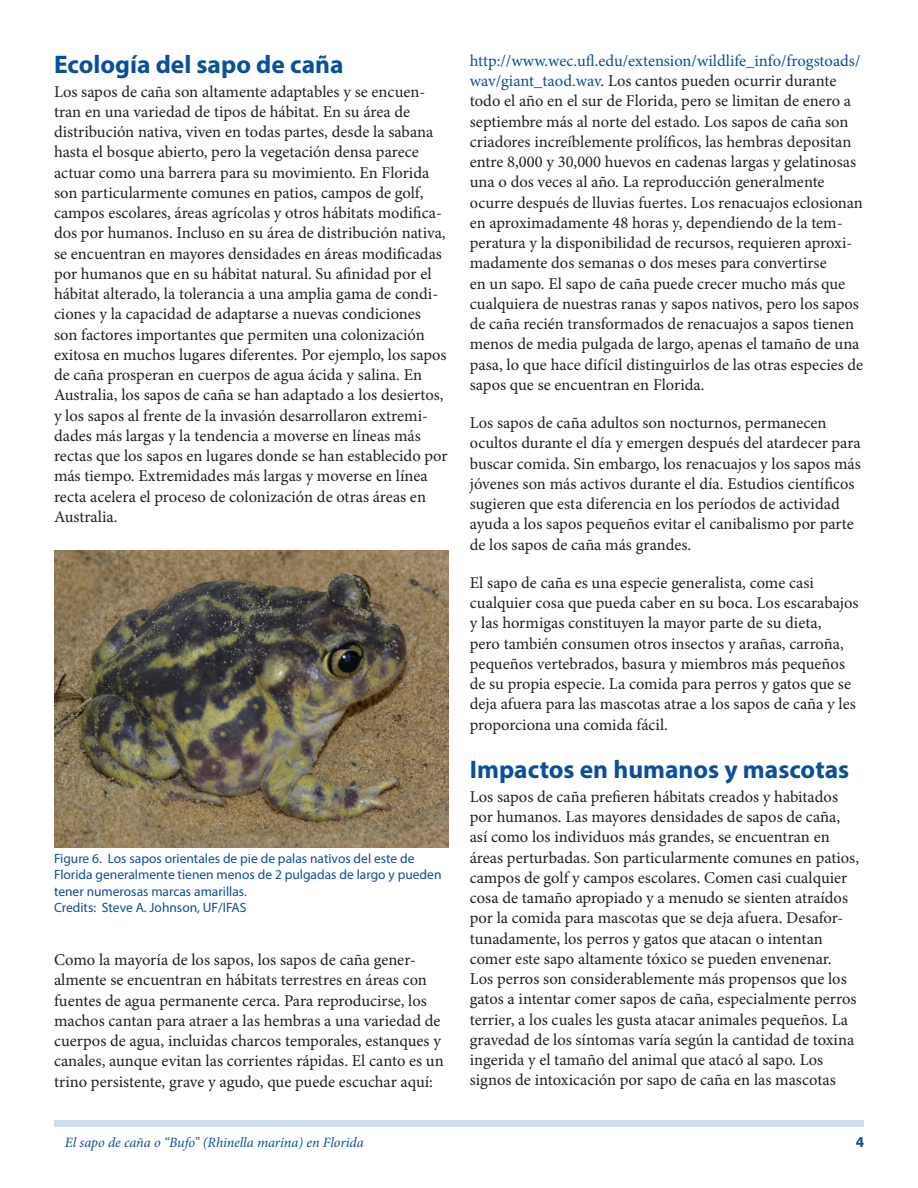
<style>
.page{position:relative;width:918px;height:1188px;background:#fff}
.page>*{position:absolute;margin:0;border:0;box-sizing:border-box;transform-origin:0 0}
.SectionHeading0{font:700 25.5px "Myriad Pro";color:#09509a}
.Paragraph{font:16.5px/20.2px "Minion Pro";color:#231f20}
.t1{font:700 15px "Myriad Pro";color:#09509a}
.RunningTitleItalics{font:italic 14.25px "Minion Pro";letter-spacing:-.005em;color:#09509a}
.FigureCaption{font:13.5px/16.5px "Myriad Pro";color:#09509a}
.s1{color:#09509a}
</style>
<div class="page">
<div style="left:54px;top:1120px;width:810px;height:7px;background:#d0dfeb"></div>
<img style="left:54px;top:551px;width:394px;height:296px">
<p class="SectionHeading0" style="left:54px;top:48px;width:291px">Ecología del sapo de caña</p>
<p class="Paragraph" style="left:54px;top:81px;width:395px">Los sapos de caña son altamente adaptables y se encuen&shy;tran en una variedad de tipos de hábitat. En su área de distribución nativa, viven en todas partes, desde la sabana hasta el bosque abierto, pero la vegetación densa parece actuar como una barrera para su movimiento. En Florida son particularmente comunes en patios, campos de golf, campos escolares, áreas agrícolas y otros hábitats modifica&shy;dos por humanos. Incluso en su área de distribución nativa, se encuentran en mayores densidades en áreas modificadas por humanos que en su hábitat natural. Su afinidad por el hábitat alterado, la tolerancia a una amplia gama de condi&shy;ciones y la capacidad de adaptarse a nuevas condiciones son factores importantes que permiten una colonización exitosa en muchos lugares diferentes. Por ejemplo, los sapos de caña prosperan en cuerpos de agua ácida y salina. En Australia, los sapos de caña se han adaptado a los desiertos, y los sapos al frente de la invasión desarrollaron extremi&shy;dades más largas y la tendencia a moverse en líneas más rectas que los sapos en lugares donde se han establecido por más tiempo. Extremidades más largas y moverse en línea recta acelera el proceso de colonización de otras áreas en Australia.</p>
<p class="FigureCaption" style="left:54px;top:850px;width:389px">Figure 6. Los sapos orientales de pie de palas nativos del este de<br>Florida generalmente tienen menos de 2 pulgadas de largo y pueden tener numerosas marcas amarillas.</p>
<p class="FigureCaption" style="left:54px;top:899px;width:194px">Credits: Steve A. Johnson, UF/IFAS</p>
<p class="Paragraph" style="left:54px;top:950px;width:391px">Como la mayoría de los sapos, los sapos de caña gener&shy;almente se encuentran en hábitats terrestres en áreas con fuentes de agua permanente cerca. Para reproducirse, los machos cantan para atraer a las hembras a una variedad de cuerpos de agua, incluidas charcos temporales, estanques y canales, aunque evitan las corrientes rápidas. El canto es un trino persistente, grave y agudo, que puede escuchar aquí:</p>
<p class="Paragraph" style="left:470px;top:51px;width:395px"><span class="s1">http://www.wec.ufl.edu/extension/wildlife_info/frogstoads/ wav/giant_taod.wav</span>. Los cantos pueden ocurrir durante todo el año en el sur de Florida, pero se limitan de enero a septiembre más al norte del estado. Los sapos de caña son criadores increíblemente prolíficos, las hembras depositan entre 8,000 y 30,000 huevos en cadenas largas y gelatinosas una o dos veces al año. La reproducción generalmente ocurre después de lluvias fuertes. Los renacuajos eclosionan en aproximadamente 48 horas y, dependiendo de la tem&shy;peratura y la disponibilidad de recursos, requieren aproxi&shy;madamente dos semanas o dos meses para convertirse<br>en un sapo. El sapo de caña puede crecer mucho más que cualquiera de nuestras ranas y sapos nativos, pero los sapos de caña recién transformados de renacuajos a sapos tienen menos de media pulgada de largo, apenas el tamaño de una pasa, lo que hace difícil distinguirlos de las otras especies de sapos que se encuentran en Florida.</p>
<p class="Paragraph" style="left:470px;top:413px;width:392px">Los sapos de caña adultos son nocturnos, permanecen ocultos durante el día y emergen después del atardecer para buscar comida. Sin embargo, los renacuajos y los sapos más jóvenes son más activos durante el día. Estudios científicos sugieren que esta diferencia en los períodos de actividad ayuda a los sapos pequeños evitar el canibalismo por parte de los sapos de caña más grandes.</p>
<p class="Paragraph" style="left:470px;top:573px;width:390px">El sapo de caña es una especie generalista, come casi cualquier cosa que pueda caber en su boca. Los escarabajos y las hormigas constituyen la mayor parte de su dieta,<br>pero también consumen otros insectos y arañas, carroña, pequeños vertebrados, basura y miembros más pequeños de su propia especie. La comida para perros y gatos que se deja afuera para las mascotas atrae a los sapos de caña y les proporciona una comida fácil.</p>
<p class="SectionHeading0" style="left:470px;top:753px;width:381px">Impactos en humanos y mascotas</p>
<p class="Paragraph" style="left:470px;top:787px;width:391px">Los sapos de caña prefieren hábitats creados y habitados por humanos. Las mayores densidades de sapos de caña, así como los individuos más grandes, se encuentran en áreas perturbadas. Son particularmente comunes en patios, campos de golf y campos escolares. Comen casi cualquier cosa de tamaño apropiado y a menudo se sienten atraídos por la comida para mascotas que se deja afuera. Desafor&shy;tunadamente, los perros y gatos que atacan o intentan comer este sapo altamente tóxico se pueden envenenar.<br>Los perros son considerablemente más propensos que los gatos a intentar comer sapos de caña, especialmente perros terrier, a los cuales les gusta atacar animales pequeños. La gravedad de los síntomas varía según la cantidad de toxina ingerida y el tamaño del animal que atacó al sapo. Los signos de intoxicación por sapo de caña en las mascotas</p>
<p class="RunningTitleItalics" style="left:65px;top:1133px;width:300px">El sapo de caña o “Bufo” (Rhinella marina) en Florida</p>
<p class="t1" style="left:856px;top:1133px;width:10px">4</p>
</div>
